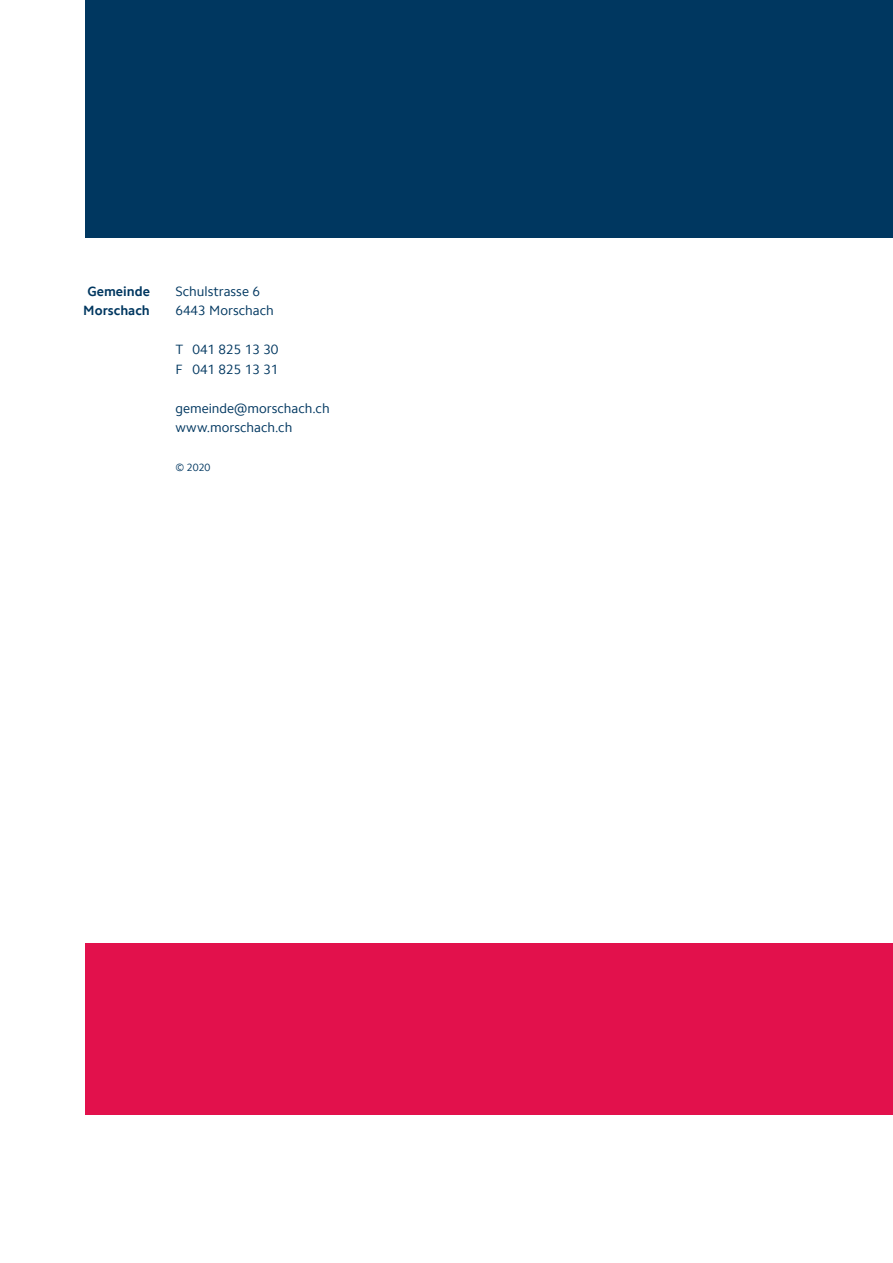
<style>
.page{position:relative;width:893px;height:1263px;background:#fff}
.page>*{position:absolute;margin:0;border:0;box-sizing:border-box;transform-origin:0 0}
.t1{font:13.5px "Camphor Pro";color:#003760}
.t2{font:700 13.5px "Camphor Pro";color:#003760}
.t3{font:10.5px "Camphor Pro";color:#003760}
</style>
<div class="page">
<div style="left:85px;top:0;width:808px;height:237px;background:#003760"></div>
<div style="left:85px;top:943px;width:808px;height:172px;background:#e2114c"></div>
<p class="t2" style="left:87px;top:283px;width:64px">Gemeinde</p>
<p class="t2" style="left:83px;top:302px;width:68px">Morschach</p>
<p class="t1" style="left:175px;top:283px;width:86px">Schulstrasse 6</p>
<p class="t1" style="left:175px;top:302px;width:100px">6443 Morschach</p>
<p class="t1" style="left:175px;top:341px;width:105px">T 041 825 13 30</p>
<p class="t1" style="left:175px;top:361px;width:105px">F 041 825 13 31</p>
<p class="t1" style="left:175px;top:400px;width:156px">gemeinde@morschach.ch</p>
<p class="t1" style="left:175px;top:419px;width:118px">www.morschach.ch</p>
<p class="t3" style="left:175px;top:461px;width:37px">© 2020</p>
</div>
